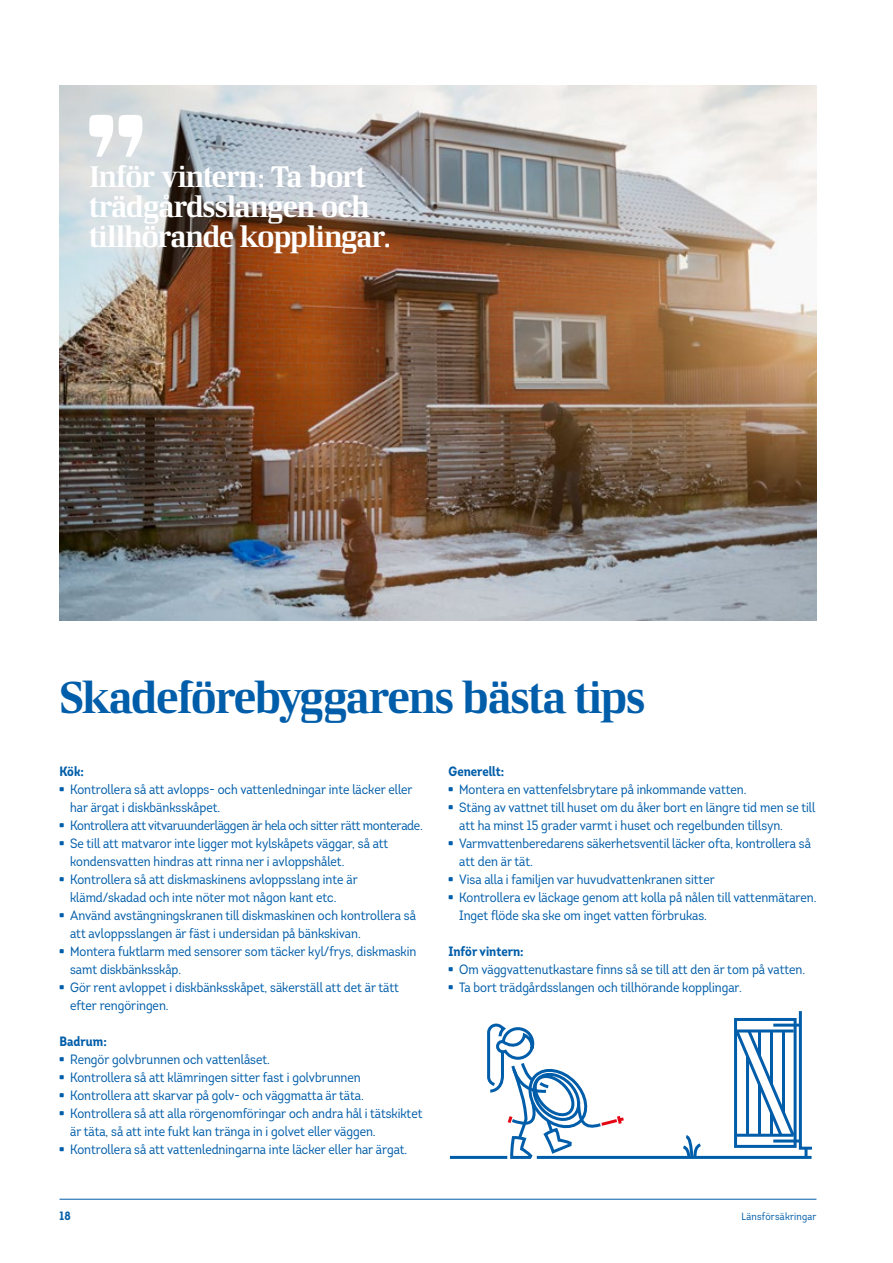
<style>
.page{position:relative;width:893px;height:1263px;background:#fff}
.page>*{position:absolute;margin:0;border:0;box-sizing:border-box;transform-origin:0 0}
.t1{font:45px "LF Rubrik 2";letter-spacing:-.04em;color:#005da9}
.t2{font:30px/30px "LF Rubrik 2";letter-spacing:-.04em;color:#fff}
.t3{font:13.5px/18px "Intro Cond";color:#005da9}
.t4{font:13.5px "Intro Cond";letter-spacing:-.02em;color:#005da9}
.t5{font:700 13.5px "Intro Cond";color:#005da9}
.t6{font:700 12px "Intro Cond";color:#005da9}
.t7{font:10.5px "Intro Cond";letter-spacing:.02em;color:#005da9}
.s1{font-family:"LF Rubrik 2"}
</style>
<div class="page">
<img style="left:60px;top:85px;width:756px;height:536px">
<svg style="left:89px;top:115px;width:53px;height:42px"></svg>
<hr style="left:537px;top:1156px;width:274px;height:3px;background:#005da9">
<hr style="left:450px;top:1156px;width:57px;height:3px;background:#005da9">
<svg style="left:486px;top:1023px;width:141px;height:136px"></svg>
<svg style="left:733px;top:1011px;width:79px;height:145px"></svg>
<svg style="left:680px;top:1135px;width:24px;height:24px"></svg>
<hr style="left:773px;top:1024px;width:27px;height:3px;background:#005da9">
<hr style="left:773px;top:1139px;width:27px;height:3px;background:#005da9">
<hr style="left:60px;top:1199px;width:756px;height:1px;background:#005da9">
<h2 class="t2" style="left:89px;top:161px;width:302px">Inför vintern: Ta bort trädgårdsslangen och tillhörande kopplingar.</h2>
<h1 class="t1" style="left:60px;top:670px;width:587px">Skadeförebyggarens bästa tips</h1>
<p class="t5" style="left:60px;top:762px;width:26px">Kök:</p>
<p class="t3" style="left:70px;top:780px;width:344px;text-indent:-11px"><span class="s1">•</span> Kontrollera så att avlopps- och vattenledningar inte läcker eller har ärgat i diskbänksskåpet.</p>
<p class="t4" style="left:60px;top:817px;width:365px"><span class="s1">•</span> Kontrollera att vitvaruunderläggen är hela och sitter rätt monterade.</p>
<p class="t3" style="left:70px;top:834px;width:320px;text-indent:-11px"><span class="s1">•</span> Se till att matvaror inte ligger mot kylskåpets väggar, så att kondensvatten hindras att rinna ner i avloppshålet.</p>
<p class="t3" style="left:70px;top:870px;width:289px;text-indent:-11px"><span class="s1">•</span> Kontrollera så att diskmaskinens avloppsslang inte är klämd/skadad och inte nöter mot någon kant etc.</p>
<p class="t3" style="left:70px;top:906px;width:347px;text-indent:-11px"><span class="s1">•</span> Använd avstängningskranen till diskmaskinen och kontrollera så att avloppsslangen är fäst i undersidan på bänkskivan.</p>
<p class="t3" style="left:70px;top:942px;width:348px;text-indent:-11px"><span class="s1">•</span> Montera fuktlarm med sensorer som täcker kyl/frys, diskmaskin samt diskbänksskåp.</p>
<p class="t3" style="left:70px;top:978px;width:330px;text-indent:-11px"><span class="s1">•</span> Gör rent avloppet i diskbänksskåpet, säkerställ att det är tätt efter rengöringen.</p>
<p class="t5" style="left:60px;top:1032px;width:49px">Badrum:</p>
<p class="t3" style="left:60px;top:1050px;width:212px"><span class="s1">•</span> Rengör golvbrunnen och vattenlåset.</p>
<p class="t3" style="left:60px;top:1068px;width:303px"><span class="s1">•</span> Kontrollera så att klämringen sitter fast i golvbrunnen</p>
<p class="t3" style="left:60px;top:1086px;width:306px"><span class="s1">•</span> Kontrollera att skarvar på golv- och väggmatta är täta.</p>
<p class="t3" style="left:70px;top:1104px;width:354px;text-indent:-11px"><span class="s1">•</span> Kontrollera så att alla rörgenomföringar och andra hål i tätskiktet är täta, så att inte fukt kan tränga in i golvet eller väggen.</p>
<p class="t3" style="left:60px;top:1140px;width:349px"><span class="s1">•</span> Kontrollera så att vattenledningarna inte läcker eller har ärgat.</p>
<p class="t5" style="left:449px;top:762px;width:57px">Generellt:</p>
<p class="t3" style="left:449px;top:780px;width:299px"><span class="s1">•</span> Montera en vattenfelsbrytare på inkommande vatten.</p>
<p class="t3" style="left:459px;top:798px;width:357px;text-indent:-11px"><span class="s1">•</span> Stäng av vattnet till huset om du åker bort en längre tid men se till att ha minst 15 grader varmt i huset och regelbunden tillsyn.</p>
<p class="t3" style="left:459px;top:834px;width:353px;text-indent:-11px"><span class="s1">•</span> Varmvattenberedarens säkerhetsventil läcker ofta, kontrollera så att den är tät.</p>
<p class="t3" style="left:449px;top:870px;width:268px"><span class="s1">•</span> Visa alla i familjen var huvudvattenkranen sitter</p>
<p class="t3" style="left:459px;top:888px;width:359px;text-indent:-11px"><span class="s1">•</span> Kontrollera ev läckage genom att kolla på nålen till vattenmätaren.<br>Inget flöde ska ske om inget vatten förbrukas.</p>
<p class="t5" style="left:449px;top:942px;width:77px">Inför vintern:</p>
<p class="t3" style="left:449px;top:960px;width:358px"><span class="s1">•</span> Om väggvattenutkastare finns så se till att den är tom på vatten.</p>
<p class="t3" style="left:449px;top:978px;width:295px"><span class="s1">•</span> Ta bort trädgårdsslangen och tillhörande kopplingar.</p>
<p class="t6" style="left:60px;top:1208px;width:13px">18</p>
<p class="t7" style="left:742px;top:1210px;width:76px">Länsförsäkringar</p>
</div>
